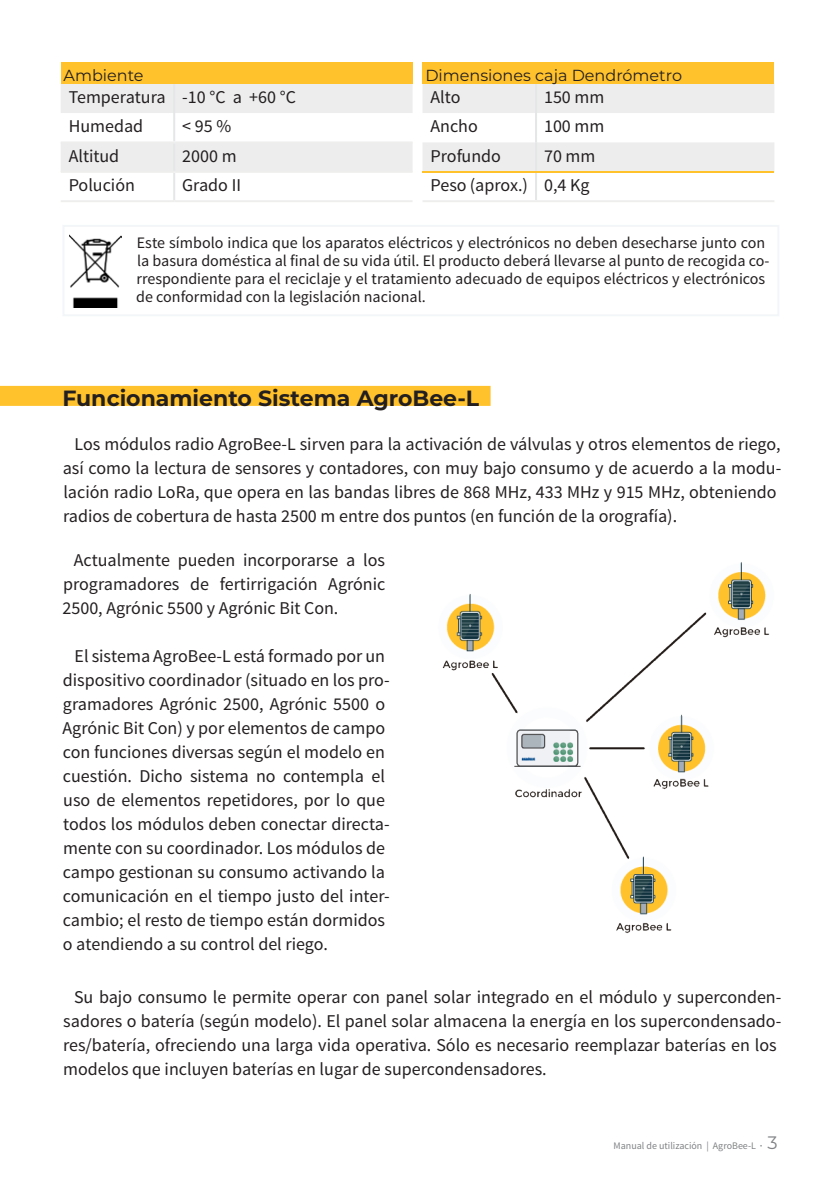
<style>
.page{position:relative;width:840px;height:1191px;background:#fff}
.page>*{position:absolute;margin:0;border:0;box-sizing:border-box;transform-origin:0 0}
.t1{font:700 22px "Montserrat";color:#231f20}
.t2{font:18px/24px "Source Sans Pro";color:#231f20}
.t3{font:16px/18px "Source Sans Pro";color:#231f20}
.t4{font:16px "Montserrat";color:#231f20}
.t5{font:10px "Source Sans Pro";color:#808285}
.s1{font-weight:600}
.s2{font-family:"Montserrat";font-size:18px}
</style>
<div class="page">
<div style="left:62px;top:225px;width:717px;height:91px;border:2px solid #f3f6f8"></div>
<img style="left:70px;top:235px;width:51px;height:72px">
<div style="left:0;top:386px;width:490px;height:20px;background:#ffc22c"></div>
<img style="left:442px;top:562px;width:328px;height:371px">
<svg style="left:61px;top:84px;width:351px;height:87px"></svg>
<hr style="left:173px;top:84px;width:2px;height:29px;background:#e5e6e8">
<hr style="left:173px;top:113px;width:2px;height:28px;background:#e5e6e8">
<hr style="left:173px;top:143px;width:2px;height:28px;background:#e5e6e8">
<hr style="left:173px;top:173px;width:2px;height:27px;background:#e5e6e8">
<hr style="left:61px;top:141px;width:113px;height:2px;background:#eeefed">
<hr style="left:174px;top:141px;width:238px;height:2px;background:#eeefed">
<hr style="left:61px;top:171px;width:113px;height:2px;background:#eeefed">
<hr style="left:174px;top:171px;width:238px;height:2px;background:#eeefed">
<hr style="left:61px;top:200px;width:113px;height:2px;background:#eeefed">
<hr style="left:174px;top:200px;width:238px;height:2px;background:#eeefed">
<div style="left:61px;top:62px;width:351px;height:22px;background:#ffc22c"></div>
<svg style="left:423px;top:84px;width:351px;height:87px"></svg>
<hr style="left:534px;top:84px;width:2px;height:29px;background:#e5e6e8">
<hr style="left:534px;top:113px;width:2px;height:29px;background:#e5e6e8">
<hr style="left:534px;top:142px;width:2px;height:30px;background:#e5e6e8">
<hr style="left:534px;top:172px;width:2px;height:28px;background:#e5e6e8">
<hr style="left:422px;top:200px;width:113px;height:2px;background:#eeefed">
<hr style="left:535px;top:200px;width:239px;height:2px;background:#eeefed">
<div style="left:422px;top:62px;width:352px;height:22px;background:#ffc22c"></div>
<hr style="left:422px;top:171px;width:352px;height:1px;background:#ffc22c">
<p class="t4" style="left:63px;top:64px;width:81px">Ambiente</p>
<p class="t2" style="left:69px;top:82px;width:229px;line-height:29.4px">Temperatura -10 °C a +60 °C<br>Humedad</p>
<p class="t2" style="left:182px;top:114px;width:50px">&lt; 95 %</p>
<p class="t2" style="left:69px;top:144px;width:52px">Altitud</p>
<p class="t2" style="left:182px;top:144px;width:56px">2000 m</p>
<p class="t2" style="left:69px;top:173px;width:68px">Polución</p>
<p class="t2" style="left:182px;top:173px;width:60px">Grado II</p>
<p class="t4" style="left:425px;top:64px;width:258px">Dimensiones caja Dendrómetro</p>
<p class="t2" style="left:430px;top:85px;width:31px">Alto</p>
<p class="t2" style="left:543px;top:85px;width:62px">150 mm</p>
<p class="t2" style="left:430px;top:114px;width:49px">Ancho</p>
<p class="t2" style="left:543px;top:114px;width:62px">100 mm</p>
<p class="t2" style="left:430px;top:144px;width:72px">Profundo</p>
<p class="t2" style="left:430px;top:141px;width:166px;line-height:29.4px;text-indent:113px">70 mm<br>Peso (aprox.) 0,4 Kg</p>
<p class="t3" style="left:136px;top:234px;width:634px">Este símbolo indica que los aparatos eléctricos y electrónicos no deben desecharse junto con la basura doméstica al final de su vida útil. El producto deberá llevarse al punto de recogida co&shy;rrespondiente para el reciclaje y el tratamiento adecuado de equipos eléctricos y electrónicos de conformidad con la legislación nacional.</p>
<p class="t1" style="left:62px;top:382px;width:418px">Funcionamiento Sistema AgroBee-L</p>
<p class="t2" style="left:63px;top:432px;width:719px;text-indent:12px">Los módulos radio AgroBee-L sirven para la activación de válvulas y otros elementos de riego, así como la lectura de sensores y contadores, con muy bajo consumo y de acuerdo a la modu&shy;lación radio LoRa, que opera en las bandas libres de 868 MHz, 433 MHz y 915 MHz, obteniendo radios de cobertura de hasta 2500 m entre dos puntos (en función de la orografía).</p>
<p class="t2" style="left:62px;top:549px;width:324px;text-align:justify;text-indent:11px">Actualmente pueden incorporarse a los programadores de fertirrigación Agrónic 2500, Agrónic 5500 y Agrónic Bit Con.</p>
<p class="t2" style="left:62px;top:645px;width:328px;text-indent:12px">El sistema AgroBee-L está formado por un dispositivo coordinador (situado en los pro&shy;gramadores Agrónic 2500, Agrónic 5500 o Agrónic Bit Con) y por elementos de campo con funciones diversas según el modelo en cuestión. Dicho sistema no contempla el uso de elementos repetidores, por lo que todos los módulos deben conectar directa&shy;mente con su coordinador. Los módulos de campo gestionan su consumo activando la comunicación en el tiempo justo del inter&shy;cambio; el resto de tiempo están dormidos o atendiendo a su control del riego.</p>
<p class="t2" style="left:63px;top:985px;width:719px;text-indent:11px">Su bajo consumo le permite operar con panel solar integrado en el módulo y superconden&shy;sadores o batería (según modelo). El panel solar almacena la energía en los supercondensado&shy;res/batería, ofreciendo una larga vida operativa. Sólo es necesario reemplazar baterías en los modelos que incluyen baterías en lugar de supercondensadores.</p>
<p class="t5" style="left:613px;top:1139px;width:165px">Manual de utilización | AgroBee-L <span class="s1">·</span> <span class="s2">3</span></p>
</div>
